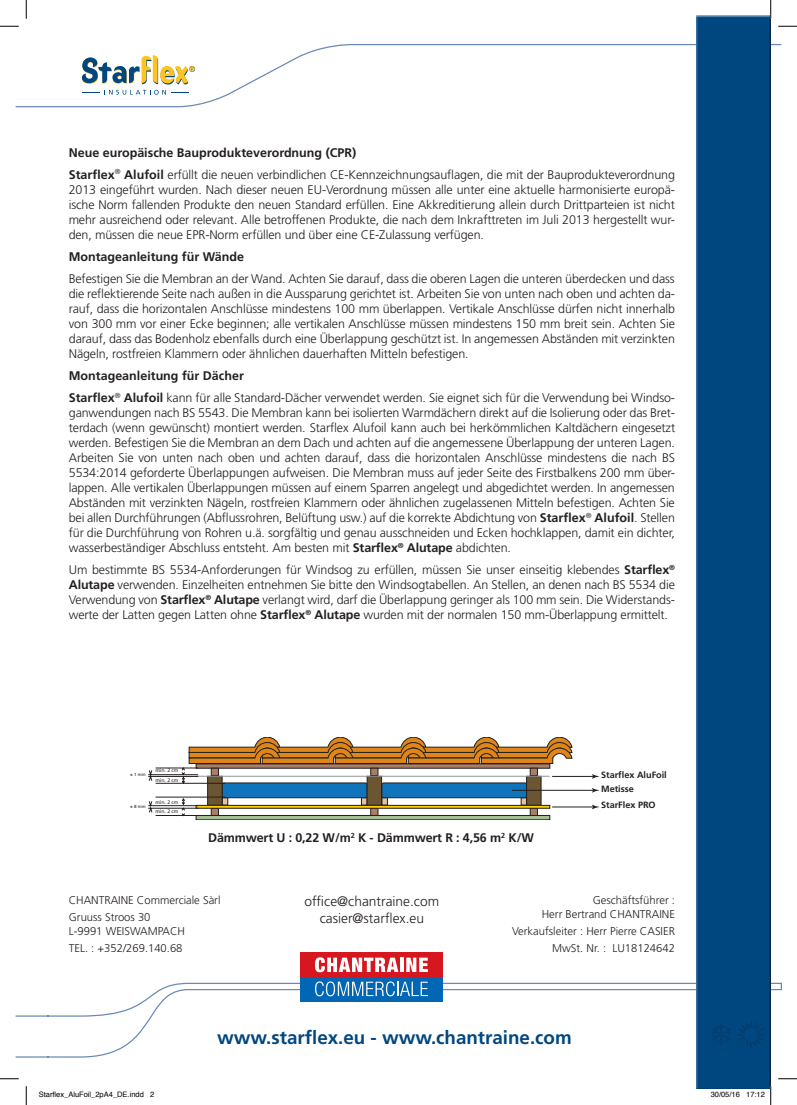
<style>
.page{position:relative;width:797px;height:1105px;background:#fff}
.page>*{position:absolute;margin:0;border:0;box-sizing:border-box;transform-origin:0 0}
.t1{font:700 18.75px "Frutiger LT Std";color:#00477f}
.t2{font:300 13.75px/17.5px "Frutiger LT Std";color:#231f20;text-align:center}
.t3{font:300 12.5px/15px "Frutiger LT Std";letter-spacing:-.01em;color:#231f20;text-align:justify}
.t4{font:700 12.5px "Frutiger LT Std";color:#231f20}
.t5{font:300 11.25px/17.2px "Frutiger LT Std";color:#231f20}
.t6{font:700 9.12px/13.9px "Frutiger";color:#231f20}
.t7{font:7.5px "Helvetica";color:#000}
.t8{font:5.12px "Frutiger";color:#231f20}
.t9{font:4.5px "Frutiger";color:#231f20}
.s1{font-weight:700}
</style>
<div class="page">
<div style="left:196px;top:815px;width:354px;height:5px;background:#a5c097"></div>
<div style="left:196px;top:815px;width:354px;height:5px;border:1px solid #231f20"></div>
<svg style="left:148px;top:737px;width:424px;height:79px"></svg>
<hr style="left:552px;top:776px;width:42px;height:1px;background:#231f20">
<svg style="left:592px;top:774px;width:7px;height:5px"></svg>
<hr style="left:552px;top:807px;width:42px;height:1px;background:#231f20">
<svg style="left:592px;top:805px;width:7px;height:4px"></svg>
<hr style="left:512px;top:790px;width:82px;height:1px;background:#231f20">
<svg style="left:592px;top:788px;width:7px;height:5px"></svg>
<svg style="left:16px;top:44px;width:765px;height:64px"></svg>
<svg style="left:16px;top:982px;width:765px;height:76px"></svg>
<div style="left:694px;top:16px;width:77px;height:1073px;background:#00477f"></div>
<svg style="left:82px;top:55px;width:113px;height:40px"></svg>
<div style="left:710px;top:1021px;width:55px;height:29px;background:#231f20;opacity:.2"></div>
<div style="left:300px;top:952px;width:143px;height:25px;background:#d7171f"></div>
<div style="left:300px;top:977px;width:143px;height:24px;background:#0166b3"></div>
<svg style="left:315px;top:957px;width:83px;height:15px"></svg>
<hr style="left:400px;top:958px;width:3px;height:14px;background:#fff">
<svg style="left:406px;top:958px;width:22px;height:14px"></svg>
<svg style="left:315px;top:981px;width:113px;height:15px"></svg>
<svg style="left:0;top:25px;width:19px;height:2px"></svg>
<svg style="left:778px;top:25px;width:19px;height:2px"></svg>
<svg style="left:0;top:1078px;width:19px;height:1px"></svg>
<svg style="left:778px;top:1078px;width:19px;height:1px"></svg>
<svg style="left:25px;top:0;width:2px;height:19px"></svg>
<svg style="left:25px;top:1086px;width:2px;height:19px"></svg>
<svg style="left:770px;top:0;width:1px;height:19px"></svg>
<svg style="left:746px;top:1086px;width:25px;height:19px"></svg>
<p class="t3" style="left:69px;top:141px;width:607px;line-height:22.1px"><span class="s1">Neue europäische Bauprodukteverordnung (CPR)<br>Starflex</span><sup>®</sup> <span class="s1">Alufoil</span> erfüllt die neuen verbindlichen CE-Kennzeichnungsauflagen, die mit der Bauprodukteverordnung</p>
<p class="t3" style="left:69px;top:182px;width:607px">2013 eingeführt wurden. Nach dieser neuen EU-Verordnung müssen alle unter eine aktuelle harmonisierte europä&shy;ische Norm fallenden Produkte den neuen Standard erfüllen. Eine Akkreditierung allein durch Drittparteien ist nicht mehr ausreichend oder relevant. Alle betroffenen Produkte, die nach dem Inkrafttreten im Juli 2013 hergestellt wur&shy;den, müssen die neue EPR-Norm erfüllen und über eine CE-Zulassung verfügen.</p>
<p class="t4" style="left:69px;top:249px;width:177px">Montageanleitung für Wände</p>
<p class="t3" style="left:69px;top:271px;width:608px">Befestigen Sie die Membran an der Wand. Achten Sie darauf, dass die oberen Lagen die unteren überdecken und dass die reflektierende Seite nach außen in die Aussparung gerichtet ist. Arbeiten Sie von unten nach oben und achten da&shy;rauf, dass die horizontalen Anschlüsse mindestens 100 mm überlappen. Vertikale Anschlüsse dürfen nicht innerhalb von 300 mm vor einer Ecke beginnen; alle vertikalen Anschlüsse müssen mindestens 150 mm breit sein. Achten Sie darauf, dass das Bodenholz ebenfalls durch eine Überlappung geschützt ist. In angemessen Abständen mit verzinkten Nägeln, rostfreien Klammern oder ähnlichen dauerhaften Mitteln befestigen.</p>
<p class="t3" style="left:69px;top:365px;width:607px;line-height:22.1px"><span class="s1">Montageanleitung für Dächer<br>Starflex</span><sup>®</sup> <span class="s1">Alufoil</span> kann für alle Standard-Dächer verwendet werden. Sie eignet sich für die Verwendung bei Windso-</p>
<p class="t3" style="left:69px;top:405px;width:608px">ganwendungen nach BS 5543. Die Membran kann bei isolierten Warmdächern direkt auf die Isolierung oder das Bret&shy;terdach (wenn gewünscht) montiert werden. Starflex Alufoil kann auch bei herkömmlichen Kaltdächern eingesetzt werden. Befestigen Sie die Membran an dem Dach und achten auf die angemessene Überlappung der unteren Lagen.<br>Arbeiten Sie von unten nach oben und achten darauf, dass die horizontalen Anschlüsse mindestens die nach BS 5534:2014 geforderte Überlappungen aufweisen. Die Membran muss auf jeder Seite des Firstbalkens 200 mm über&shy;lappen. Alle vertikalen Überlappungen müssen auf einem Sparren angelegt und abgedichtet werden. In angemessen Abständen mit verzinkten Nägeln, rostfreien Klammern oder ähnlichen zugelassenen Mitteln befestigen. Achten Sie bei allen Durchführungen (Abflussrohren, Belüftung usw.) auf die korrekte Abdichtung von <span class="s1">Starflex</span><sup>®</sup> <span class="s1">Alufoil</span>. Stellen für die Durchführung von Rohren u.ä. sorgfältig und genau ausschneiden und Ecken hochklappen, damit ein dichter, wasserbeständiger Abschluss entsteht. Am besten mit <span class="s1">Starflex</span><sup>®</sup> <span class="s1">Alutape</span> abdichten.</p>
<p class="t3" style="left:69px;top:562px;width:607px">Um bestimmte BS 5534-Anforderungen für Windsog zu erfüllen, müssen Sie unser einseitig klebendes <span class="s1">Starflex</span><sup>® </sup><span class="s1">Alutape</span> verwenden. Einzelheiten entnehmen Sie bitte den Windsogtabellen. An Stellen, an denen nach BS 5534 die Verwendung von <span class="s1">Starflex</span><sup>®</sup> <span class="s1">Alutape</span> verlangt wird, darf die Überlappung geringer als 100 mm sein. Die Widerstands&shy;werte der Latten gegen Latten ohne <span class="s1">Starflex</span><sup>®</sup> <span class="s1">Alutape</span> wurden mit der normalen 150 mm-Überlappung ermittelt.</p>
<p class="t9" style="left:130px;top:772px;width:17px">± 1 mm</p>
<p class="t9" style="left:130px;top:804px;width:17px">± 8 mm</p>
<p class="t8" style="left:155px;top:767px;width:25px">min. 2 cm</p>
<p class="t8" style="left:155px;top:777px;width:25px">min. 2 cm</p>
<p class="t8" style="left:155px;top:808px;width:25px">min. 2 cm</p>
<p class="t8" style="left:155px;top:799px;width:25px">min. 2 cm</p>
<p class="t4" style="left:208px;top:830px;width:327px">Dämmwert U : 0,22 W/m<sup>2</sup> K - Dämmwert R : 4,56 m<sup>2</sup> K/W</p>
<p class="t6" style="left:601px;top:768px;width:67px">Starflex AluFoil<br>Metisse</p>
<p class="t6" style="left:601px;top:798px;width:56px">StarFlex PRO</p>
<p class="t5" style="left:69px;top:891px;width:153px">CHANTRAINE Commerciale Sàrl<br>Gruuss Stroos 30</p>
<p class="t5" style="left:69px;top:922px;width:118px">L-9991 WEISWAMPACH<br>TEL. : +352/269.140.68</p>
<p class="t2" style="left:304px;top:892px;width:136px">office@chantraine.com casier@starflex.eu</p>
<p class="t5" style="left:542px;top:893px;width:135px;line-height:13.8px;text-align:right">Geschäftsführer :<br>Herr Bertrand CHANTRAINE</p>
<p class="t5" style="left:512px;top:922px;width:164px;text-align:right">Verkaufsleiter : Herr Pierre CASIER<br>MwSt. Nr. : LU18124642</p>
<h1 class="t1" style="left:217px;top:1026px;width:356px">www.starflex.eu - www.chantraine.com</h1>
<p class="t7" style="left:39px;top:1089px;width:117px">Starflex_AluFoil_2pA4_DE.indd 2</p>
<p class="t7" style="left:710px;top:1089px;width:56px">30/05/16 17:12</p>
</div>
